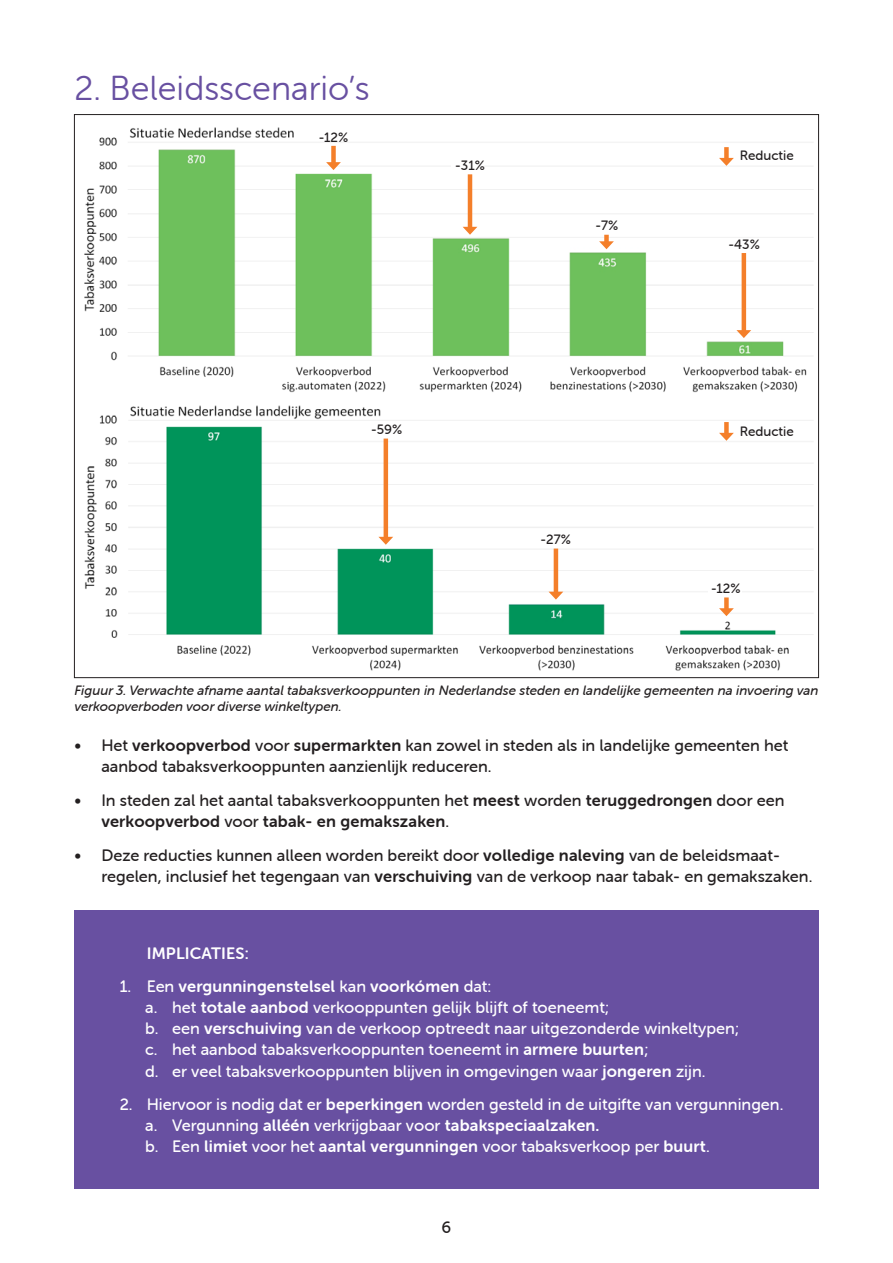
<style>
.page{position:relative;width:893px;height:1263px;background:#fff}
.page>*{position:absolute;margin:0;border:0;box-sizing:border-box;transform-origin:0 0}
.kop_1{font:34.5px "Museo Sans Rounded 300";color:#6850a1}
.t1{font:16.5px "Museo Sans Rounded 500";color:#fff}
.t2{font:16.5px/21px "Museo Sans Rounded 500";color:#231f20}
.Lange_teksten_regula{font:16.5px "Museo Sans Rounded 700";letter-spacing:.01em;color:#fff}
.figuren{font:italic 13.5px/16.2px "Museo Sans Rounded 500";color:#231f20}
.Lange_teksten_regula-2{font:13.5px "Museo Sans Rounded 500";color:#231f20}
.s1{font-family:"Museo Sans Rounded 700"}
.s2{font-family:"Museo Sans Rounded 500"}
</style>
<div class="page">
<div style="left:74px;top:910px;width:745px;height:278px;background:#6850a1"></div>
<img style="left:84px;top:127px;width:729px;height:266px">
<svg style="left:84px;top:405px;width:730px;height:266px"></svg>
<hr style="left:384px;top:439px;width:4px;height:100px;background:#f47f2a">
<svg style="left:378px;top:537px;width:15px;height:8px"></svg>
<hr style="left:554px;top:549px;width:4px;height:44px;background:#f47f2a">
<svg style="left:549px;top:592px;width:14px;height:8px"></svg>
<div style="left:724px;top:597px;width:5px;height:13px;background:#f47f2a"></div>
<svg style="left:719px;top:608px;width:15px;height:8px"></svg>
<div style="left:724px;top:422px;width:5px;height:13px;background:#f47f2a"></div>
<svg style="left:719px;top:433px;width:15px;height:8px"></svg>
<div style="left:724px;top:147px;width:5px;height:13px;background:#f47f2a"></div>
<svg style="left:719px;top:158px;width:15px;height:8px"></svg>
<hr style="left:468px;top:174px;width:4px;height:55px;background:#f47f2a">
<svg style="left:463px;top:227px;width:14px;height:8px"></svg>
<div style="left:331px;top:146px;width:5px;height:18px;background:#f47f2a"></div>
<svg style="left:326px;top:162px;width:15px;height:8px"></svg>
<hr style="left:742px;top:253px;width:4px;height:79px;background:#f47f2a">
<svg style="left:736px;top:330px;width:15px;height:8px"></svg>
<div style="left:604px;top:235px;width:5px;height:8px;background:#f47f2a"></div>
<svg style="left:599px;top:241px;width:15px;height:8px"></svg>
<div style="left:452px;top:160px;width:32px;height:10px;background:#fff"></div>
<div style="left:709px;top:580px;width:33px;height:15px;background:#fff"></div>
<p class="kop_1" style="left:74px;top:70px;width:297px">2. Beleidsscenario’s</p>
<p class="Lange_teksten_regula-2" style="left:319px;top:130px;width:31px">-12%</p>
<p class="Lange_teksten_regula-2" style="left:455px;top:158px;width:31px">-31%</p>
<p class="Lange_teksten_regula-2" style="left:596px;top:218px;width:24px">-7%</p>
<p class="Lange_teksten_regula-2" style="left:740px;top:148px;width:55px">Reductie</p>
<p class="Lange_teksten_regula-2" style="left:728px;top:237px;width:33px">-43%</p>
<p class="Lange_teksten_regula-2" style="left:371px;top:422px;width:33px">-59%</p>
<p class="Lange_teksten_regula-2" style="left:740px;top:424px;width:55px">Reductie</p>
<p class="Lange_teksten_regula-2" style="left:540px;top:532px;width:32px">-27%</p>
<p class="Lange_teksten_regula-2" style="left:711px;top:581px;width:31px">-12%</p>
<p class="figuren" style="left:74px;top:682px;width:746px">Figuur 3. Verwachte afname aantal tabaksverkooppunten in Nederlandse steden en landelijke gemeenten na invoering van verkoopverboden voor diverse winkeltypen.</p>
<p class="t2" style="left:101px;top:735px;width:688px;text-indent:-27px">• Het <span class="s1">verkoopverbod</span> voor <span class="s1">supermarkten</span> kan zowel in steden als in landelijke gemeenten het aanbod tabaksverkooppunten aanzienlijk reduceren.</p>
<p class="t2" style="left:101px;top:790px;width:684px;text-indent:-27px">• In steden zal het aantal tabaksverkooppunten het <span class="s1">meest</span> worden <span class="s1">teruggedrongen</span> door een <span class="s1">verkoopverbod</span> voor <span class="s1">tabak- en gemakszaken</span>.</p>
<p class="t2" style="left:101px;top:845px;width:712px;text-indent:-27px">• Deze reducties kunnen alleen worden bereikt door <span class="s1">volledige naleving</span> van de beleidsmaat&shy;regelen, inclusief het tegengaan van <span class="s1">verschuiving</span> van de verkoop naar tabak- en gemakszaken.</p>
<p class="Lange_teksten_regula" style="left:147px;top:944px;width:104px">IMPLICATIES:</p>
<p class="Lange_teksten_regula" style="left:120px;top:977px;width:373px"><span class="s2">1. Een</span> vergunningenstelsel <span class="s2">kan</span> voorkómen <span class="s2">dat:</span></p>
<p class="t1" style="left:145px;top:999px;width:466px">a. het <span class="s1">totale aanbod</span> verkooppunten gelijk blijft of toeneemt;</p>
<p class="t1" style="left:145px;top:1020px;width:596px">b. een <span class="s1">verschuiving</span> van de verkoop optreedt naar uitgezonderde winkeltypen;</p>
<p class="t1" style="left:145px;top:1041px;width:505px">c. het aanbod tabaksverkooppunten toeneemt in <span class="s1">armere buurten</span>;</p>
<p class="t1" style="left:145px;top:1062px;width:562px">d. er veel tabaksverkooppunten blijven in omgevingen waar <span class="s1">jongeren</span> zijn.</p>
<p class="t1" style="left:120px;top:1095px;width:665px">2. Hiervoor is nodig dat er <span class="s1">beperkingen</span> worden gesteld in de uitgifte van vergunningen.</p>
<p class="t1" style="left:145px;top:1116px;width:456px">a. Vergunning <span class="s1">alléén</span> verkrijgbaar voor <span class="s1">tabakspeciaalzaken.</span></p>
<p class="t1" style="left:145px;top:1137px;width:566px">b. Een <span class="s1">limiet</span> voor het <span class="s1">aantal vergunningen</span> voor tabaksverkoop per <span class="s1">buurt</span>.</p>
<p class="t2" style="left:442px;top:1217px;width:11px">6</p>
</div>
